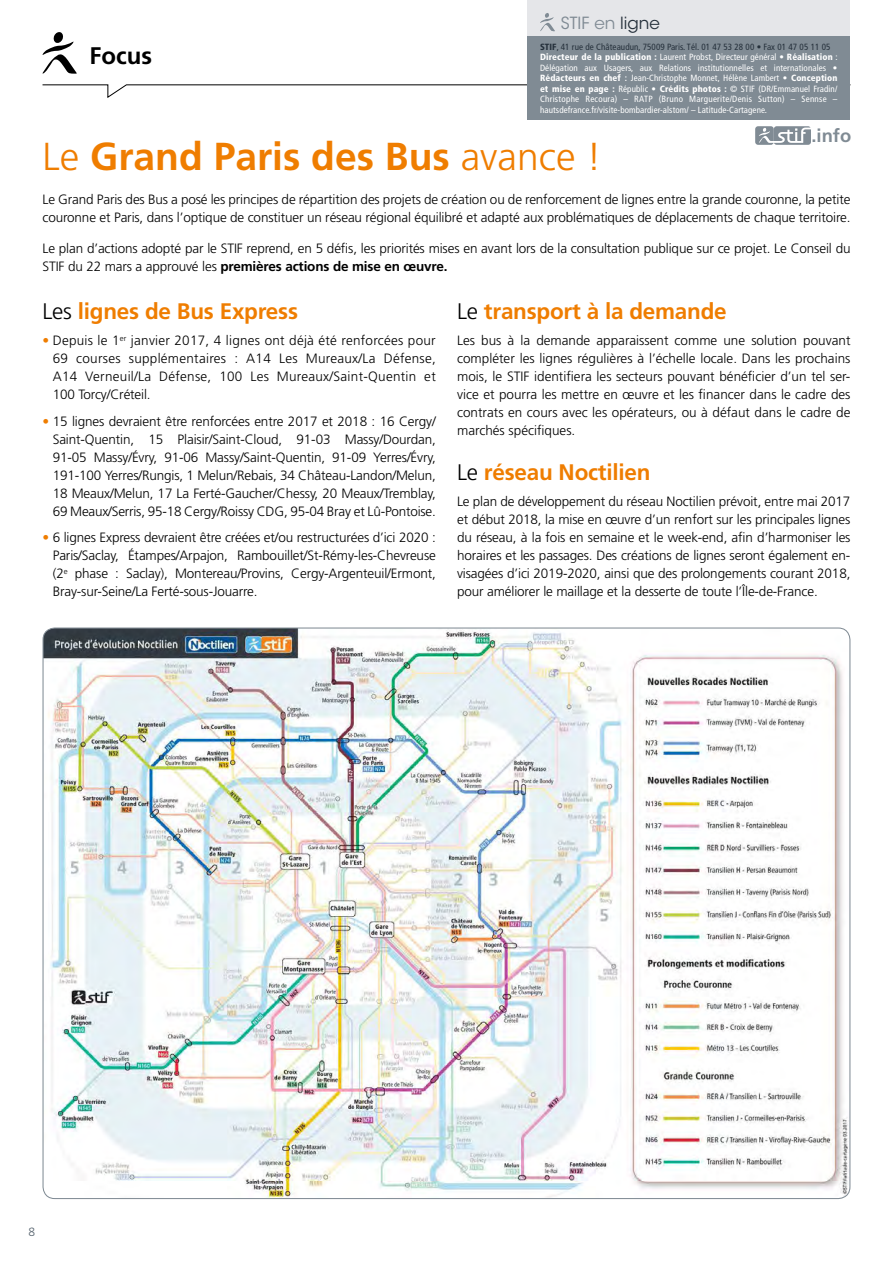
<style>
.page{position:relative;width:893px;height:1263px;background:#fff}
.page>*{position:absolute;margin:0;border:0;box-sizing:border-box;transform-origin:0 0}
.t1{font:700 39px "Frutiger";color:#ef7d00}
.t2{font:700 24px "Frutiger";color:#000}
.t3{font:700 22.5px "Frutiger";letter-spacing:-.01em;color:#ef7d00}
.t4{font:700 18.3px "Frutiger";color:#808b94}
.t5{font:16.65px "ITC Avant Garde Std";color:#808b94}
.t6{font:300 13.5px/18px "Frutiger";letter-spacing:-.01em;color:#000;text-align:justify}
.t7{font:300 12px "Frutiger";color:#54616c}
.t8{font:condensed 9px/10.5px "Frutiger";letter-spacing:.01em;color:#fff}
.s1{color:#25303b}
.s2{font-weight:900;color:#25303b}
.s3{font-weight:900}
.s4{font-weight:700}
.s5{font-weight:300}
.s6{font-weight:300;color:#000}
.s7{color:#ef7d00}
</style>
<div class="page">
<svg style="left:42px;top:32px;width:35px;height:42px"></svg>
<svg style="left:42px;top:84px;width:809px;height:14px"></svg>
<img style="left:43px;top:628px;width:807px;height:570px">
<div style="left:527px;top:30px;width:323px;height:90px;background:#808b94"></div>
<svg style="left:755px;top:126px;width:56px;height:19px"></svg>
<div style="left:527px;top:0;width:323px;height:35px;background:#e5e6e9"></div>
<svg style="left:540px;top:13px;width:15px;height:18px"></svg>
<p class="t5" style="left:561px;top:13px;width:101px">STIF en <span class="s1">ligne</span></p>
<p class="t8" style="left:540px;top:41px;width:299px"><span class="s2">STIF</span><span class="s1">, 41 rue de Châteaudun, 75009 Paris. Tél. 01 47 53 28 00 • Fax 01 47 05 11 05<br></span><span class="s3">Directeur de la publication :</span> Laurent Probst, Directeur général • <span class="s3">Réalisation</span> :<br>Délégation aux Usagers, aux Relations institutionnelles et internationales • <span class="s3">Rédacteurs en chef</span> <span class="s4">:</span> Jean-Christophe Monnet, Hélène Lambert • <span class="s3">Conception et mise en page :</span> Républic • <span class="s3">Crédits photos :</span> © STIF (DR/Emmanuel Fradin/ Christophe Recoura) – RATP (Bruno Marguerite/Denis Sutton) – Sennse – hautsdefrance.fr/visite-bombardier-alstom/ – Latitude-Cartagene.</p>
<h3 class="t4" style="left:811px;top:125px;width:41px">.info</h3>
<h2 class="t2" style="left:90px;top:42px;width:64px">Focus</h2>
<h1 class="t1" style="left:43px;top:134px;width:561px"><span class="s5">Le</span> Grand Paris des Bus <span class="s5">avance !</span></h1>
<p class="t6" style="left:43px;top:191px;width:809px">Le Grand Paris des Bus a posé les principes de répartition des projets de création ou de renforcement de lignes entre la grande couronne, la petite couronne et Paris, dans l’optique de constituer un réseau régional équilibré et adapté aux problématiques de déplacements de chaque territoire.</p>
<p class="t6" style="left:43px;top:240px;width:809px">Le plan d’actions adopté par le STIF reprend, en 5 défis, les priorités mises en avant lors de la consultation publique sur ce projet. Le Conseil du<br>STIF du 22 mars a approuvé les <span class="s4">premières actions de mise en œuvre.</span></p>
<h3 class="t3" style="left:43px;top:298px;width:257px"><span class="s6">Les</span> lignes de Bus Express</h3>
<p class="t6" style="left:53px;top:332px;width:385px;text-indent:-10px"><span class="s7">•</span> Depuis le 1<sup>er</sup> janvier 2017, 4 lignes ont déjà été renforcées pour 69 courses supplémentaires : A14 Les Mureaux/La Défense, A14 Verneuil/La Défense, 100 Les Mureaux/Saint-Quentin et 100 Torcy/Créteil.</p>
<p class="t6" style="left:53px;top:412px;width:385px;text-indent:-10px"><span class="s7">•</span> 15 lignes devraient être renforcées entre 2017 et 2018 : 16 Cergy/ Saint-Quentin, 15 Plaisir/Saint-Cloud, 91-03 Massy/Dourdan, 91-05 Massy/Évry, 91-06 Massy/Saint-Quentin, 91-09 Yerres/Évry, 191-100 Yerres/Rungis, 1 Melun/Rebais, 34 Château-Landon/Melun, 18 Meaux/Melun, 17 La Ferté-Gaucher/Chessy, 20 Meaux/Tremblay, 69 Meaux/Serris, 95-18 Cergy/Roissy CDG, 95-04 Bray et Lû-Pontoise.</p>
<p class="t6" style="left:53px;top:529px;width:385px;text-indent:-10px"><span class="s7">•</span> 6 lignes Express devraient être créées et/ou restructurées d’ici 2020 :<br>Paris/Saclay, Étampes/Arpajon, Rambouillet/St-Rémy-les-Chevreuse (2<sup>e</sup> phase : Saclay), Montereau/Provins, Cergy-Argenteuil/Ermont, Bray-sur-Seine/La Ferté-sous-Jouarre.</p>
<h3 class="t3" style="left:457px;top:298px;width:271px"><span class="s6">Le</span> transport à la demande</h3>
<p class="t6" style="left:457px;top:332px;width:395px">Les bus à la demande apparaissent comme une solution pouvant compléter les lignes régulières à l’échelle locale. Dans les prochains mois, le STIF identifiera les secteurs pouvant bénéficier d’un tel ser&shy;vice et pourra les mettre en œuvre et les financer dans le cadre des contrats en cours avec les opérateurs, ou à défaut dans le cadre de marchés spécifiques.</p>
<h3 class="t3" style="left:457px;top:459px;width:195px"><span class="s6">Le</span> réseau Noctilien</h3>
<p class="t6" style="left:457px;top:493px;width:395px">Le plan de développement du réseau Noctilien prévoit, entre mai 2017 et début 2018, la mise en œuvre d’un renfort sur les principales lignes du réseau, à la fois en semaine et le week-end, afin d’harmoniser les horaires et les passages. Des créations de lignes seront également en&shy;visagées d’ici 2019-2020, ainsi que des prolongements courant 2018, pour améliorer le maillage et la desserte de toute l’Île-de-France.</p>
<p class="t7" style="left:29px;top:1225px;width:8px">8</p>
</div>
